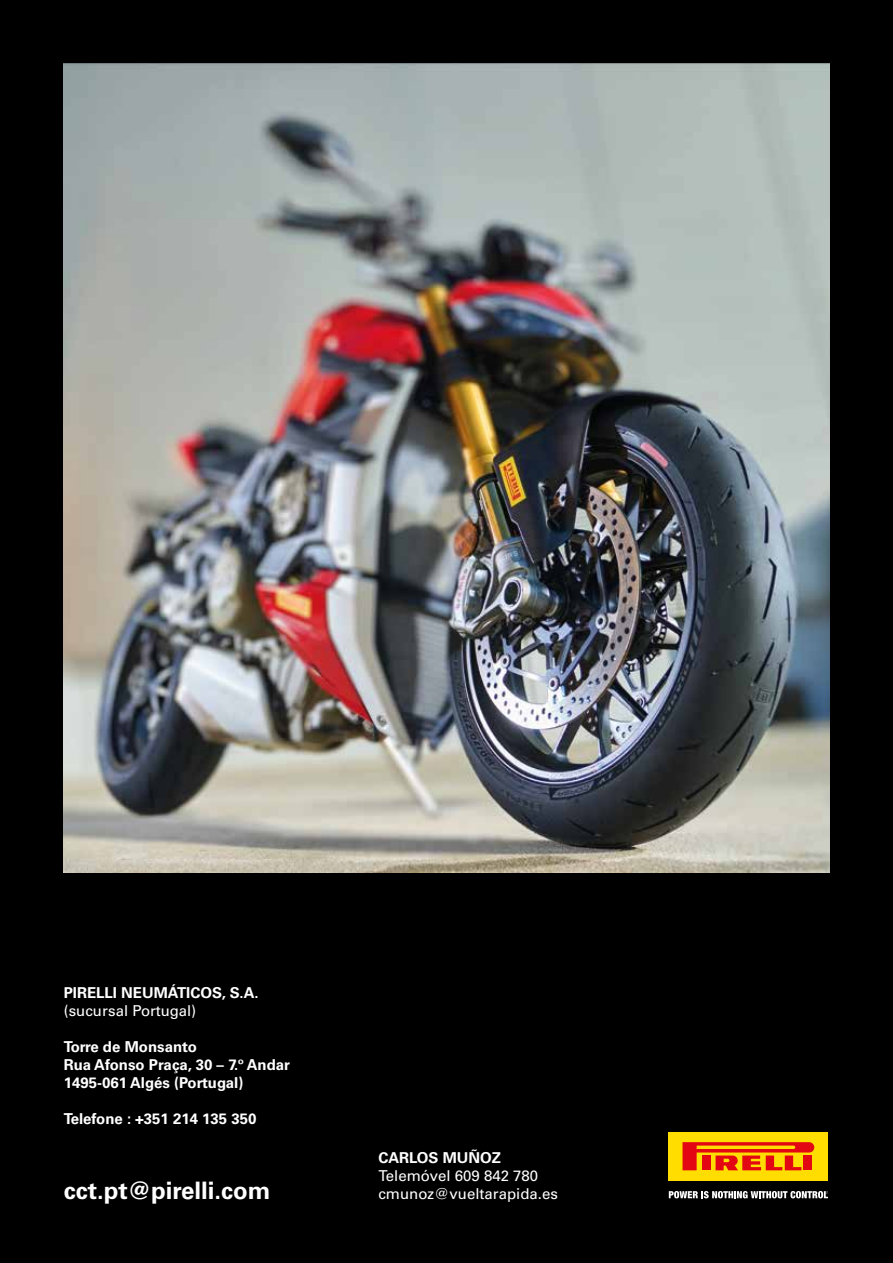
<style>
.page{position:relative;width:893px;height:1263px;background:#000}
.page>*{position:absolute;margin:0;border:0;box-sizing:border-box;transform-origin:0 0}
.t1{font:700 24px "Univers LT Std";color:#fff}
.t2{font:700 15px/18px "Univers LT Std";color:#fff}
.t3{font:15px/18px "Univers LT Std";color:#fff}
</style>
<div class="page">
<div style="left:669px;top:1132px;width:159px;height:49px;background:#fd0"></div>
<svg style="left:682px;top:1142px;width:132px;height:28px"></svg>
<div style="left:702px;top:1155px;width:8px;height:15px;background:#e30613"></div>
<div style="left:804px;top:1155px;width:8px;height:15px;background:#e30613"></div>
<svg style="left:669px;top:1191px;width:159px;height:7px"></svg>
<img style="left:64px;top:64px;width:765px;height:808px">
<p class="t2" style="left:64px;top:984px;width:196px">PIRELLI NEUMÁTICOS, S.A.</p>
<p class="t3" style="left:64px;top:1001px;width:134px">(sucursal Portugal)</p>
<p class="t2" style="left:64px;top:1038px;width:228px">Torre de Monsanto<br>Rua Afonso Praça, 30 – 7.º Andar<br>1495-061 Algés (Portugal)</p>
<p class="t2" style="left:64px;top:1110px;width:194px">Telefone : +351 214 135 350</p>
<h1 class="t1" style="left:64px;top:1177px;width:208px">cct.pt@pirelli.com</h1>
<p class="t2" style="left:378px;top:1149px;width:124px">CARLOS MUÑOZ</p>
<p class="t3" style="left:378px;top:1167px;width:181px">Telemóvel 609 842 780 cmunoz@vueltarapida.es</p>
</div>
